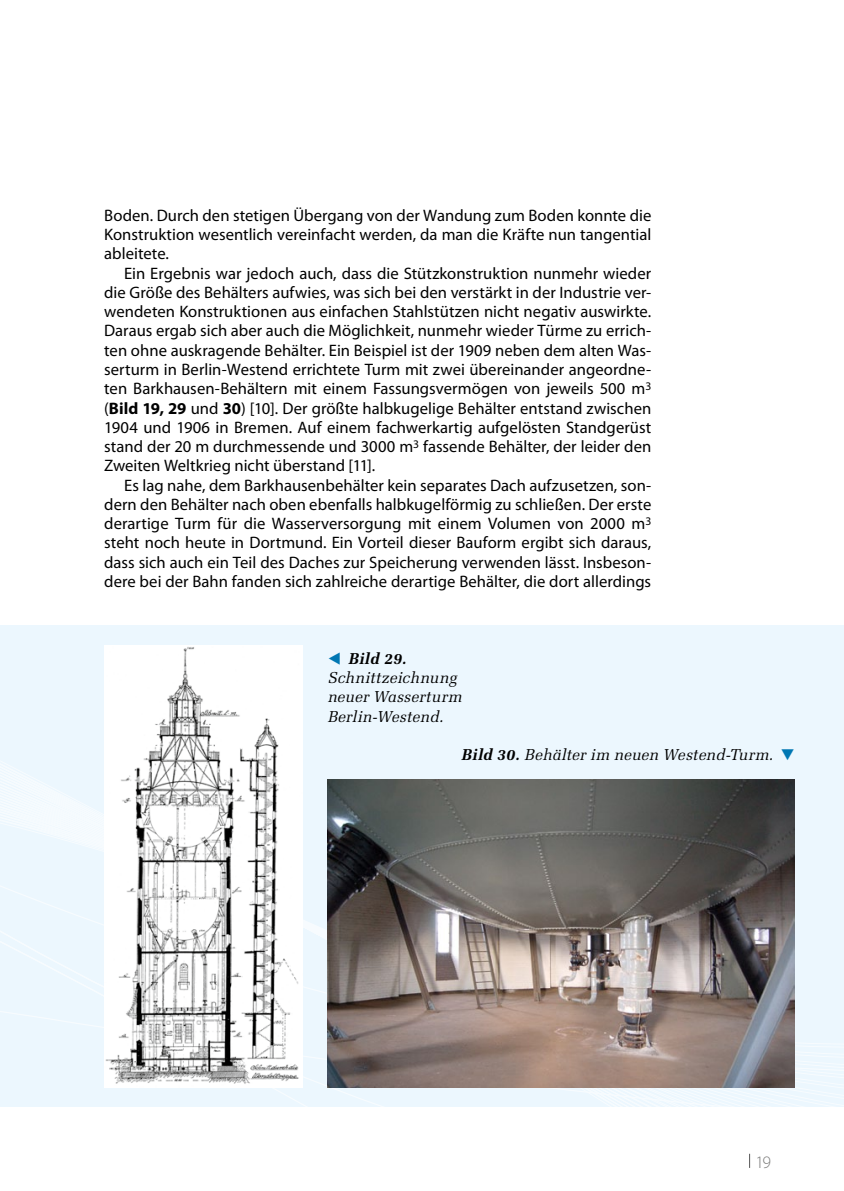
<style>
.page{position:relative;width:844px;height:1191px;background:#fff}
.page>*{position:absolute;margin:0;border:0;box-sizing:border-box;transform-origin:0 0}
.t1{font:300 17.5px "Myriad Pro";color:#7b7b7a}
.t2{font:16.62px/19.2px "Myriad Pro";color:#000;text-align:justify}
.t3{font:italic 15.75px/19.2px "Melior LT Std";letter-spacing:.005em;color:#000}
.t4{font:italic 700 15.75px "Melior LT Std";letter-spacing:.015em;color:#000}
.s1{font-weight:700}
</style>
<div class="page">
<svg style="left:749px;top:1153px;width:1px;height:14px"></svg>
<div style="left:0;top:625px;width:843px;height:363px;background:#ecf7fe"></div>
<div style="left:0;top:988px;width:843px;height:118px;background:#ecf7fe"></div>
<img style="left:104px;top:645px;width:199px;height:442px">
<img style="left:327px;top:779px;width:467px;height:308px">
<svg style="left:329px;top:652px;width:10px;height:12px"></svg>
<svg style="left:781px;top:749px;width:12px;height:11px"></svg>
<p class="t2" style="left:104px;top:205px;width:548px">Boden. Durch den stetigen Übergang von der Wandung zum Boden konnte die Konstruktion wesentlich vereinfacht werden, da man die Kräfte nun tangential ableitete.</p>
<p class="t2" style="left:104px;top:263px;width:548px;text-indent:20px">Ein Ergebnis war jedoch auch, dass die Stützkonstruktion nunmehr wieder die Größe des Behälters aufwies, was sich bei den verstärkt in der Industrie ver&shy;wendeten Konstruktionen aus einfachen Stahlstützen nicht negativ auswirkte.<br>Daraus ergab sich aber auch die Möglichkeit, nunmehr wieder Türme zu errich&shy;ten ohne auskragende Behälter. Ein Beispiel ist der 1909 neben dem alten Was&shy;serturm in Berlin-Westend errichtete Turm mit zwei übereinander angeordne&shy;ten Barkhausen-Behältern mit einem Fassungsvermögen von jeweils 500 m<sup>3 </sup>(<span class="s1">Bild 19, 29</span> und <span class="s1">30</span>) [10]. Der größte halbkugelige Behälter entstand zwischen 1904 und 1906 in Bremen. Auf einem fachwerkartig aufgelösten Standgerüst stand der 20 m durchmessende und 3000 m<sup>3</sup> fassende Behälter, der leider den Zweiten Weltkrieg nicht überstand [11].</p>
<p class="t2" style="left:104px;top:475px;width:548px;text-indent:20px">Es lag nahe, dem Barkhausenbehälter kein separates Dach aufzusetzen, son&shy;dern den Behälter nach oben ebenfalls halbkugelförmig zu schließen. Der erste derartige Turm für die Wasserversorgung mit einem Volumen von 2000 m<sup>3 </sup>steht noch heute in Dortmund. Ein Vorteil dieser Bauform ergibt sich daraus, dass sich auch ein Teil des Daches zur Speicherung verwenden lässt. Insbeson&shy;dere bei der Bahn fanden sich zahlreiche derartige Behälter, die dort allerdings</p>
<p class="t4" style="left:348px;top:649px;width:60px">Bild 29.</p>
<p class="t3" style="left:327px;top:668px;width:136px">Schnittzeichnung neuer Wasserturm<br>Berlin-Westend.</p>
<p class="t3" style="left:461px;top:745px;width:313px"><span class="s1">Bild 30.</span> Behälter im neuen Westend-Turm.</p>
<p class="t1" style="left:755px;top:1152px;width:17px">19</p>
</div>
